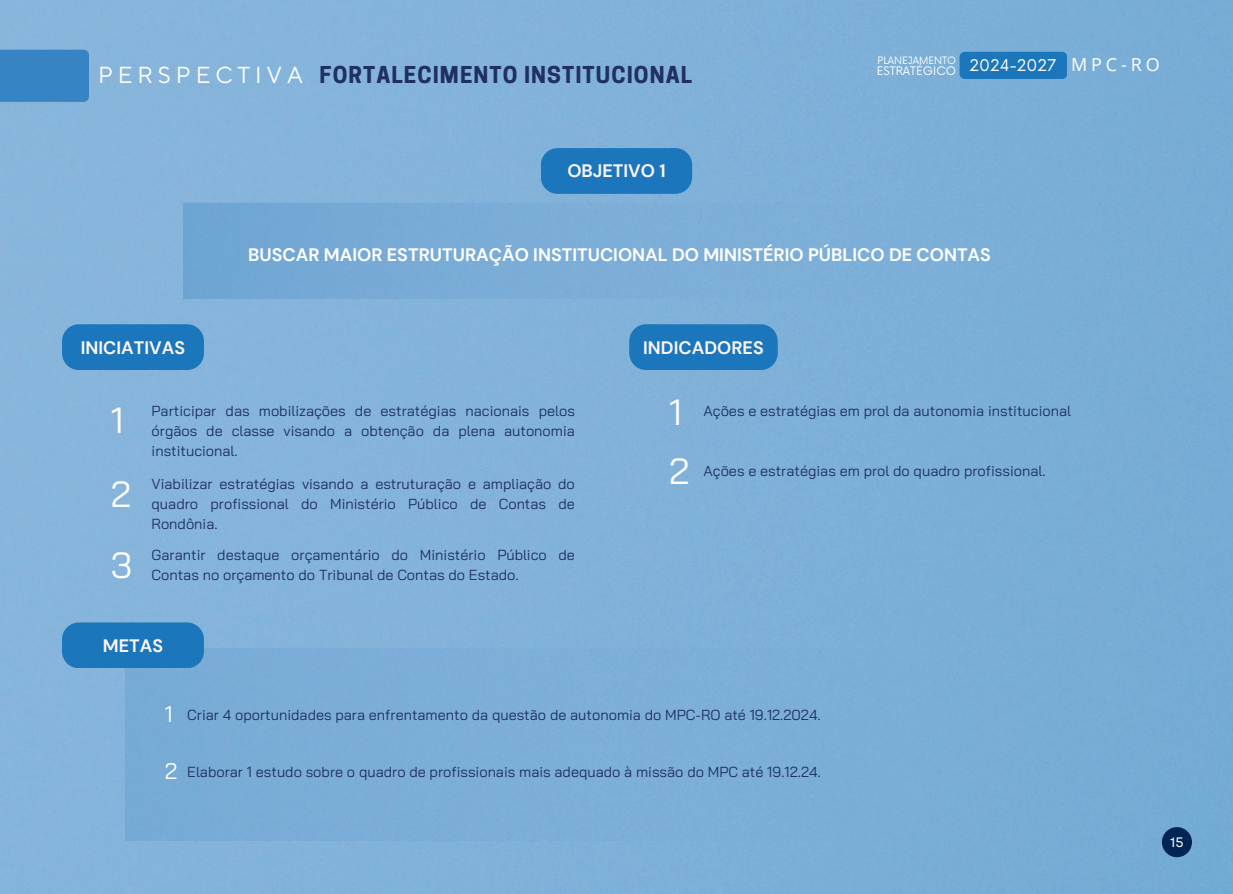
<style>
.page{position:relative;width:1233px;height:894px;background:#fff}
.page>*{position:absolute;margin:0;border:0;box-sizing:border-box;transform-origin:0 0}
.t1{font:36.3px/74.6px "Bai Jamjuree";color:#fff}
.t2{font:700 21.75px "Cooper Hewitt";letter-spacing:.05em;color:#1f3061}
.t3{font:700 18px "DM Sans";color:#fff}
.t4{font:700 18px "DM Sans";color:#faf5f9}
.t5{font:14.55px/20px "Bai Jamjuree";color:#1f3061;text-align:justify}
.t6{font:13.65px "Garet";color:#fff}
.t7{font:11.55px "Now";color:#fff}
.t8{font:9.9px "Now";color:#fff}
.s1{font-family:"TT Norms Pro";font-weight:400;font-size:22.95px;color:#fff}
.s2{font-size:22.5px;color:#fff}
</style>
<div class="page">
<img style="left:0;top:0;width:1233px;height:893px">
<div style="left:541px;top:148px;width:151px;height:46px;background:#1b76bb;border-radius:17px"></div>
<div style="left:183px;top:203px;width:873px;height:95px;background:#7baed7"></div>
<div style="left:62px;top:324px;width:142px;height:46px;background:#1b76bb;border-radius:17px"></div>
<div style="left:629px;top:324px;width:149px;height:46px;background:#1b76bb;border-radius:17px"></div>
<div style="left:125px;top:648px;width:929px;height:192px;background:#7baed7"></div>
<div style="left:62px;top:622px;width:142px;height:46px;background:#1b76bb;border-radius:17px"></div>
<div style="left:0;top:50px;width:89px;height:52px;background:#3784c5"></div>
<div style="left:960px;top:52px;width:107px;height:27px;background:#1b76bb;border-radius:5px"></div>
<div style="left:1162px;top:826px;width:30px;height:31px;background:#002454;border-radius:50%"></div>
<h2 class="t2" style="left:98px;top:62px;width:596px"><span class="s1">P E R S P E C T I V A</span> FORTALECIMENTO INSTITUCIONAL</h2>
<p class="t8" style="left:878px;top:52px;width:80px">PLANEJAMENTO</p>
<p class="t7" style="left:877px;top:62px;width:284px">ESTRATÉGICO <sup>2024-2027</sup> <sup>M</sup> <sup>P</sup> <sup>C</sup> <sup>-</sup> <sup>R</sup> <sup>O</sup></p>
<p class="t4" style="left:567px;top:160px;width:100px">OBJETIVO 1</p>
<p class="t3" style="left:248px;top:243px;width:744px">BUSCAR MAIOR ESTRUTURAÇÃO INSTITUCIONAL DO MINISTÉRIO PÚBLICO DE CONTAS</p>
<p class="t4" style="left:81px;top:336px;width:106px">INICIATIVAS</p>
<p class="t4" style="left:643px;top:336px;width:122px">INDICADORES</p>
<h1 class="t1" style="left:669px;top:382px;width:22px;line-height:59.6px">1<br>2</h1>
<h1 class="t1" style="left:111px;top:382px;width:22px">1<br>2</h1>
<p class="t5" style="left:703px;top:401px;width:369px">Ações e estratégias em prol da autonomia institucional</p>
<p class="t5" style="left:152px;top:401px;width:425px">Participar das mobilizações de estratégias nacionais pelos órgãos de classe visando a obtenção da plena autonomia institucional.</p>
<p class="t5" style="left:152px;top:474px;width:425px">Viabilizar estratégias visando a estruturação e ampliação do quadro profissional do Ministério Público de Contas de Rondônia.</p>
<p class="t5" style="left:703px;top:460px;width:344px">Ações e estratégias em prol do quadro profissional.</p>
<h1 class="t1" style="left:111px;top:527px;width:23px">3</h1>
<p class="t5" style="left:152px;top:544px;width:425px">Garantir destaque orçamentário do Ministério Público de</p>
<p class="t5" style="left:152px;top:564px;width:369px">Contas no orçamento do Tribunal de Contas do Estado.</p>
<p class="t4" style="left:103px;top:634px;width:62px">METAS</p>
<p class="t5" style="left:165px;top:704px;width:657px"><span class="s2">1</span> Criar 4 oportunidades para enfrentamento da questão de autonomia do MPC-RO até 19.12.2024.</p>
<p class="t5" style="left:165px;top:761px;width:657px"><span class="s2">2</span> Elaborar 1 estudo sobre o quadro de profissionais mais adequado à missão do MPC até 19.12.24.</p>
<p class="t6" style="left:1170px;top:833px;width:15px">15</p>
</div>
